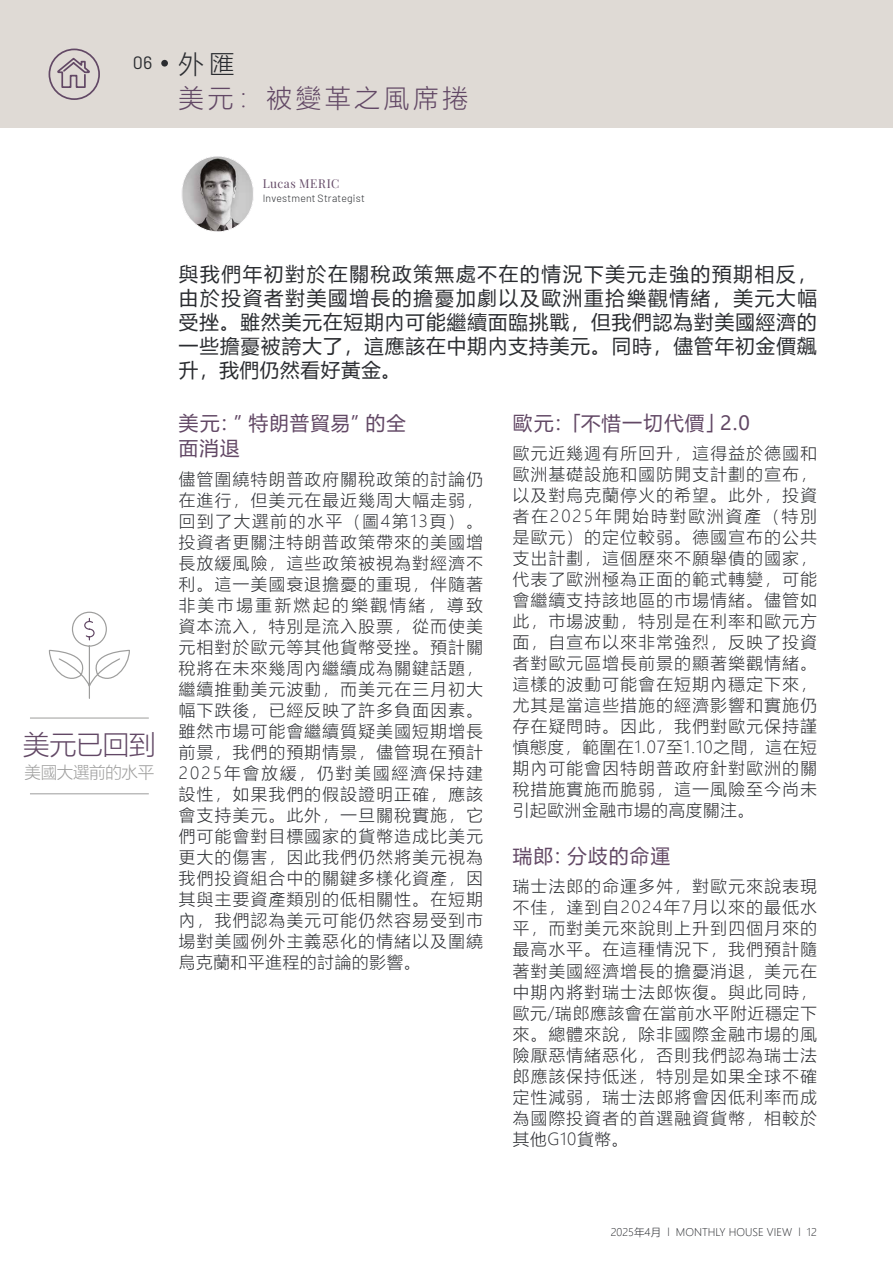
<style>
.page{position:relative;width:893px;height:1263px;background:#fff}
.page>*{position:absolute;margin:0;border:0;box-sizing:border-box;transform-origin:0 0}
.t1{font:300 27px "Microsoft Ya Hei";letter-spacing:-.02em;color:#624865}
.t2{font:300 25.5px "Microsoft Ya Hei";letter-spacing:.15em;color:#624865}
.t3{font:19.5px/24px "Microsoft Ya Hei";letter-spacing:.055em;color:#2a2c30;text-align:justify}
.t4{font:19.5px/25.5px "Microsoft Ya Hei";letter-spacing:.065em;color:#624865}
.t5{font:18px "Barlow";color:#2a2c30}
.t6{font:300 16.5px/21px "Microsoft Ya Hei";letter-spacing:.09em;color:#2a2c30;text-align:justify}
.t7{font:300 16.5px "Microsoft Ya Hei";letter-spacing:-.02em;color:#9d9d9c}
.t8{font:12px "Playfair Display";letter-spacing:.045em;color:#624865}
.t9{font:300 10.5px "Microsoft Ya Hei";color:#2a2c30}
.t10{font:300 10.5px "Barlow";letter-spacing:.02em;color:#2a2c30}
.s1{font-family:"Microsoft Ya Hei";font-weight:300;font-size:25.5px}
</style>
<div class="page">
<div style="left:0;top:0;width:893px;height:128px;background:#dfdad5"></div>
<div style="left:161px;top:60px;width:7px;height:7px;background:#2a2c30;border-radius:50%"></div>
<img style="left:182px;top:156px;width:71px;height:76px;border-radius:36px">
<div style="left:181px;top:156px;width:73px;height:76px;border:1px solid #fff;border-radius:36px"></div>
<hr style="left:30px;top:718px;width:119px;height:1px;background:#9d9d9c">
<hr style="left:30px;top:793px;width:119px;height:1px;background:#9d9d9c">
<svg style="left:48px;top:611px;width:82px;height:88px"></svg>
<svg style="left:48px;top:48px;width:52px;height:52px"></svg>
<p class="t5" style="left:133px;top:50px;width:103px">06 <span class="s1">外匯</span></p>
<h2 class="t2" style="left:179px;top:81px;width:291px">美元：被變革之風席捲</h2>
<p class="t8" style="left:263px;top:174px;width:78px">Lucas MERIC</p>
<p class="t10" style="left:263px;top:191px;width:103px">Investment Strategist</p>
<h1 class="t1" style="left:23px;top:726px;width:134px">美元已回到</h1>
<p class="t7" style="left:25px;top:761px;width:131px">美國大選前的水平</p>
<p class="t3" style="left:179px;top:261px;width:640px">與我們年初對於在關稅政策無處不在的情況下美元走強的預期相反，由於投資者對美國增長的擔憂加劇以及歐洲重拾樂觀情緒，美元大幅受挫。雖然美元在短期內可能繼續面臨挑戰，但我們認為對美國經濟的一些擔憂被誇大了，這應該在中期內支持美元。同時，儘管年初金價飆升，我們仍然看好黃金。</p>
<p class="t4" style="left:179px;top:409px;width:229px">美元：”特朗普貿易”的全面消退</p>
<p class="t6" style="left:179px;top:468px;width:306px">儘管圍繞特朗普政府關稅政策的討論仍在進行，但美元在最近幾周大幅走弱，回到了大選前的水平（圖4第13頁）。投資者更關注特朗普政策帶來的美國增長放緩風險，這些政策被視為對經濟不利。這一美國衰退擔憂的重現，伴隨著非美市場重新燃起的樂觀情緒，導致資本流入，特別是流入股票，從而使美元相對於歐元等其他貨幣受挫。預計關稅將在未來幾周內繼續成為關鍵話題，繼續推動美元波動，而美元在三月初大幅下跌後，已經反映了許多負面因素。雖然市場可能會繼續質疑美國短期增長前景，我們的預期情景，儘管現在預計2025年會放緩，仍對美國經濟保持建設性，如果我們的假設證明正確，應該會支持美元。此外，一旦關稅實施，它們可能會對目標國家的貨幣造成比美元更大的傷害，因此我們仍然將美元視為我們投資組合中的關鍵多樣化資產，因其與主要資產類別的低相關性。在短期內，我們認為美元可能仍然容易受到市場對美國例外主義惡化的情緒以及圍繞烏克蘭和平進程的討論的影響。</p>
<p class="t4" style="left:513px;top:409px;width:239px">歐元：「不惜一切代價」2.0</p>
<p class="t6" style="left:513px;top:442px;width:306px">歐元近幾週有所回升，這得益於德國和歐洲基礎設施和國防開支計劃的宣布，以及對烏克蘭停火的希望。此外，投資者在2025年開始時對歐洲資產（特別是歐元）的定位較弱。德國宣布的公共支出計劃，這個歷來不願舉債的國家，代表了歐洲極為正面的範式轉變，可能會繼續支持該地區的市場情緒。儘管如此，市場波動，特別是在利率和歐元方面，自宣布以來非常強烈，反映了投資者對歐元區增長前景的顯著樂觀情緒。這樣的波動可能會在短期內穩定下來，尤其是當這些措施的經濟影響和實施仍存在疑問時。因此，我們對歐元保持謹慎態度，範圍在1.07至1.10之間，這在短期內可能會因特朗普政府針對歐洲的關稅措施實施而脆弱，這一風險至今尚未引起歐洲金融市場的高度關注。</p>
<p class="t4" style="left:513px;top:842px;width:159px">瑞郎：分歧的命運</p>
<p class="t6" style="left:513px;top:876px;width:306px">瑞士法郎的命運多舛，對歐元來說表現不佳，達到自2024年7月以來的最低水平，而對美元來說則上升到四個月來的最高水平。在這種情況下，我們預計隨著對美國經濟增長的擔憂消退，美元在中期內將對瑞士法郎恢復。與此同時，歐元/瑞郎應該會在當前水平附近穩定下來。總體來說，除非國際金融市場的風險厭惡情緒惡化，否則我們認為瑞士法郎應該保持低迷，特別是如果全球不確定性減弱，瑞士法郎將會因低利率而成為國際投資者的首選融資貨幣，相較於其他G10貨幣。</p>
<p class="t9" style="left:611px;top:1225px;width:208px">2025年4月 l MONTHLY HOUSE VIEW l 12</p>
</div>
